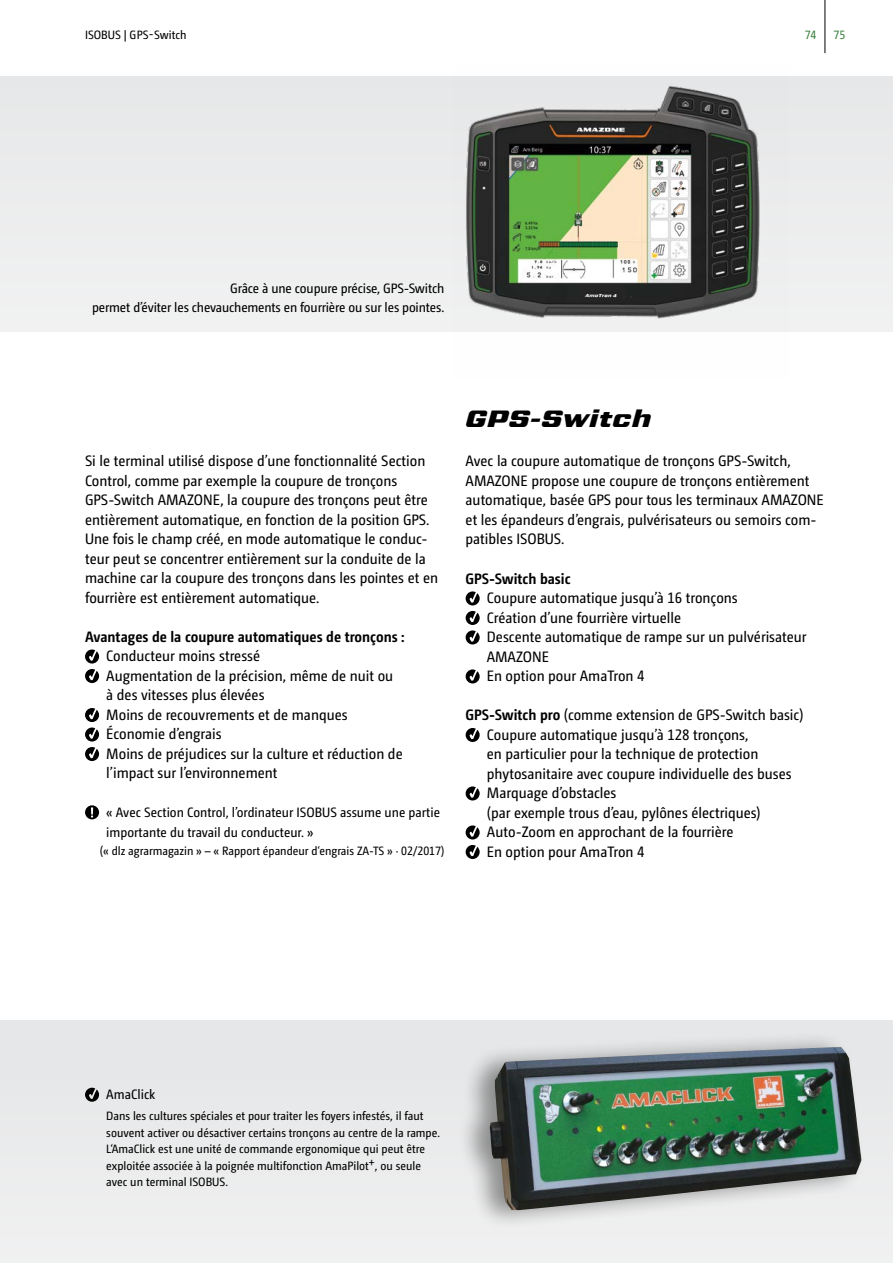
<style>
.page{position:relative;width:893px;height:1263px;background:#fff}
.page>*{position:absolute;margin:0;border:0;box-sizing:border-box;transform-origin:0 0}
.t1{font:23.4px "Amazone VI Bl It";color:#000}
.t2{font:15px/19.5px "Camingo Dos Pro S Cd";color:#000}
.t3{font:700 15px "Camingo Dos Pro S Cd";color:#000}
.t4{font:13.5px/19.5px "Camingo Dos Pro S Cd";letter-spacing:-.005em;color:#000;text-align:right}
.t5{font:12px/16.5px "Camingo Dos Pro S Cd";color:#000}
.t6{font:12px "Camingo Dos Pro S Cd";color:#3d813f}
.s1{font-weight:700}
</style>
<div class="page">
<div style="left:0;top:77px;width:893px;height:255px;background:#eceded"></div>
<div style="left:0;top:1071px;width:893px;height:192px;background:#eceded"></div>
<div style="left:0;top:1020px;width:893px;height:51px;background:#e6e7e8"></div>
<img style="left:455px;top:76px;width:335px;height:243px">
<div style="left:458px;top:1031px;width:408px;height:199px;background:#000;opacity:.4"></div>
<img style="left:490px;top:1047px;width:371px;height:163px">
<hr style="left:825px;top:0;width:1px;height:53px;background:#000">
<svg style="left:85px;top:1088px;width:14px;height:14px"></svg>
<svg style="left:85px;top:649px;width:14px;height:14px"></svg>
<svg style="left:85px;top:669px;width:14px;height:14px"></svg>
<svg style="left:85px;top:708px;width:14px;height:33px"></svg>
<svg style="left:85px;top:747px;width:14px;height:14px"></svg>
<svg style="left:85px;top:805px;width:14px;height:14px"></svg>
<svg style="left:466px;top:591px;width:14px;height:14px"></svg>
<svg style="left:466px;top:611px;width:14px;height:33px"></svg>
<svg style="left:466px;top:669px;width:14px;height:14px"></svg>
<svg style="left:466px;top:728px;width:14px;height:14px"></svg>
<svg style="left:466px;top:786px;width:14px;height:14px"></svg>
<svg style="left:466px;top:825px;width:14px;height:14px"></svg>
<svg style="left:466px;top:845px;width:14px;height:14px"></svg>
<p class="t5" style="left:85px;top:26px;width:103px">ISOBUS | GPS-Switch</p>
<p class="t6" style="left:805px;top:28px;width:13px">74</p>
<p class="t6" style="left:833px;top:28px;width:13px">75</p>
<p class="t4" style="left:92px;top:278px;width:354px">Grâce à une coupure précise, GPS-Switch<br>permet d’éviter les chevauchements en fourrière ou sur les pointes.</p>
<p class="t2" style="left:85px;top:451px;width:355px">Si le terminal utilisé dispose d’une fonctionnalité Section Control, comme par exemple la coupure de tronçons GPS-Switch AMAZONE, la coupure des tronçons peut être entièrement automatique, en fonction de la position GPS.<br>Une fois le champ créé, en mode automatique le conduc&shy;teur peut se concentrer entièrement sur la conduite de la machine car la coupure des tronçons dans les pointes et en fourrière est entièrement automatique.</p>
<p class="t3" style="left:85px;top:627px;width:321px">Avantages de la coupure automatiques de tronçons :</p>
<p class="t2" style="left:106px;top:646px;width:298px">Conducteur moins stressé<br>Augmentation de la précision, même de nuit ou à des vitesses plus élevées<br>Moins de recouvrements et de manques Économie d’engrais<br>Moins de préjudices sur la culture et réduction de l’impact sur l’environnement</p>
<p class="t4" style="left:106px;top:803px;width:335px;text-align:left">« Avec Section Control, l’ordinateur ISOBUS assume une partie importante du travail du conducteur. »</p>
<p class="t5" style="left:100px;top:843px;width:346px">(« dlz agrarmagazin » – « Rapport épandeur d‘engrais ZA-TS » · 02/2017)</p>
<h1 class="t1" style="left:466px;top:405px;width:188px">GPS-Switch</h1>
<p class="t2" style="left:466px;top:451px;width:360px">Avec la coupure automatique de tronçons GPS-Switch, AMAZONE propose une coupure de tronçons entièrement automatique, basée GPS pour tous les terminaux AMAZONE et les épandeurs d’engrais, pulvérisateurs ou semoirs com&shy;patibles ISOBUS.</p>
<p class="t3" style="left:466px;top:569px;width:106px">GPS-Switch basic</p>
<p class="t2" style="left:487px;top:588px;width:321px">Coupure automatique jusqu’à 16 tronçons<br>Création d’une fourrière virtuelle<br>Descente automatique de rampe sur un pulvérisateur<br>AMAZONE<br>En option pour AmaTron 4</p>
<p class="t2" style="left:487px;top:705px;width:318px;text-indent:-21px"><span class="s1">GPS-Switch pro</span> (comme extension de GPS-Switch basic)<br>Coupure automatique jusqu’à 128 tronçons,<br>en particulier pour la technique de protection phytosanitaire avec coupure individuelle des buses Marquage d’obstacles<br>(par exemple trous d’eau, pylônes électriques)<br>Auto-Zoom en approchant de la fourrière<br>En option pour AmaTron 4</p>
<p class="t4" style="left:106px;top:1085px;width:51px">AmaClick</p>
<p class="t5" style="left:106px;top:1108px;width:335px">Dans les cultures spéciales et pour traiter les foyers infestés, il faut souvent activer ou désactiver certains tronçons au centre de la rampe.<br>L‘AmaClick est une unité de commande ergonomique qui peut être exploitée associée à la poignée multifonction AmaPilot+, ou seule avec un terminal ISOBUS.</p>
</div>
